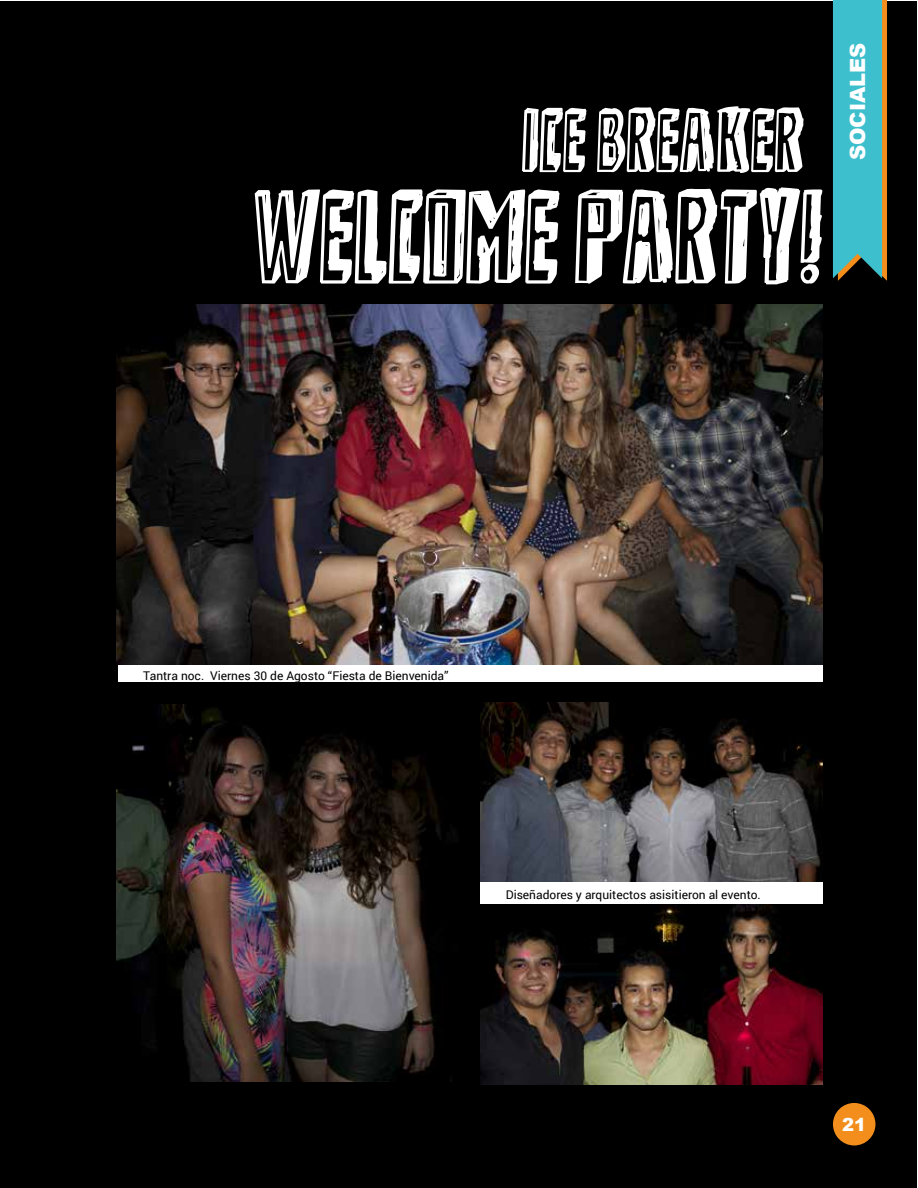
<style>
.page{position:relative;width:918px;height:1188px;background:#fff}
.page>*{position:absolute;margin:0;border:0;box-sizing:border-box;transform-origin:0 0}
.t1{font:900 21px "Arial";color:#fff}
.t2{font:900 18px "Arial";color:#fff}
.t3{font:12px "Roboto";color:#000}
</style>
<div class="page">
<div style="left:1px;top:1px;width:916px;height:1186px;background:#000"></div>
<img style="left:117px;top:304px;width:705px;height:362px">
<img style="left:480px;top:703px;width:342px;height:179px">
<img style="left:117px;top:704px;width:337px;height:378px">
<img style="left:480px;top:904px;width:342px;height:180px">
<svg style="left:522px;top:108px;width:64px;height:64px"></svg>
<svg style="left:597px;top:106px;width:207px;height:67px"></svg>
<svg style="left:255px;top:189px;width:305px;height:95px"></svg>
<svg style="left:575px;top:187px;width:247px;height:97px"></svg>
<div style="left:118px;top:666px;width:704px;height:16px;background:#fff"></div>
<div style="left:480px;top:882px;width:342px;height:22px;background:#fff"></div>
<svg style="left:833px;top:0;width:54px;height:281px;background:#46b4b9"></svg>
<div style="left:833px;top:1103px;width:42px;height:42px;background:#f38e1c;border-radius:50%"></div>
<h1 class="t1" style="left:842px;top:160px;width:119px;rotate:-90deg">SOCIALES</h1>
<p class="t3" style="left:143px;top:668px;width:307px">Tantra noc. Viernes 30 de Agosto “Fiesta de Bienvenida”</p>
<p class="t3" style="left:506px;top:887px;width:257px">Diseñadores y arquitectos asisitieron al evento.</p>
<h2 class="t2" style="left:842px;top:1111px;width:26px">21</h2>
</div>
